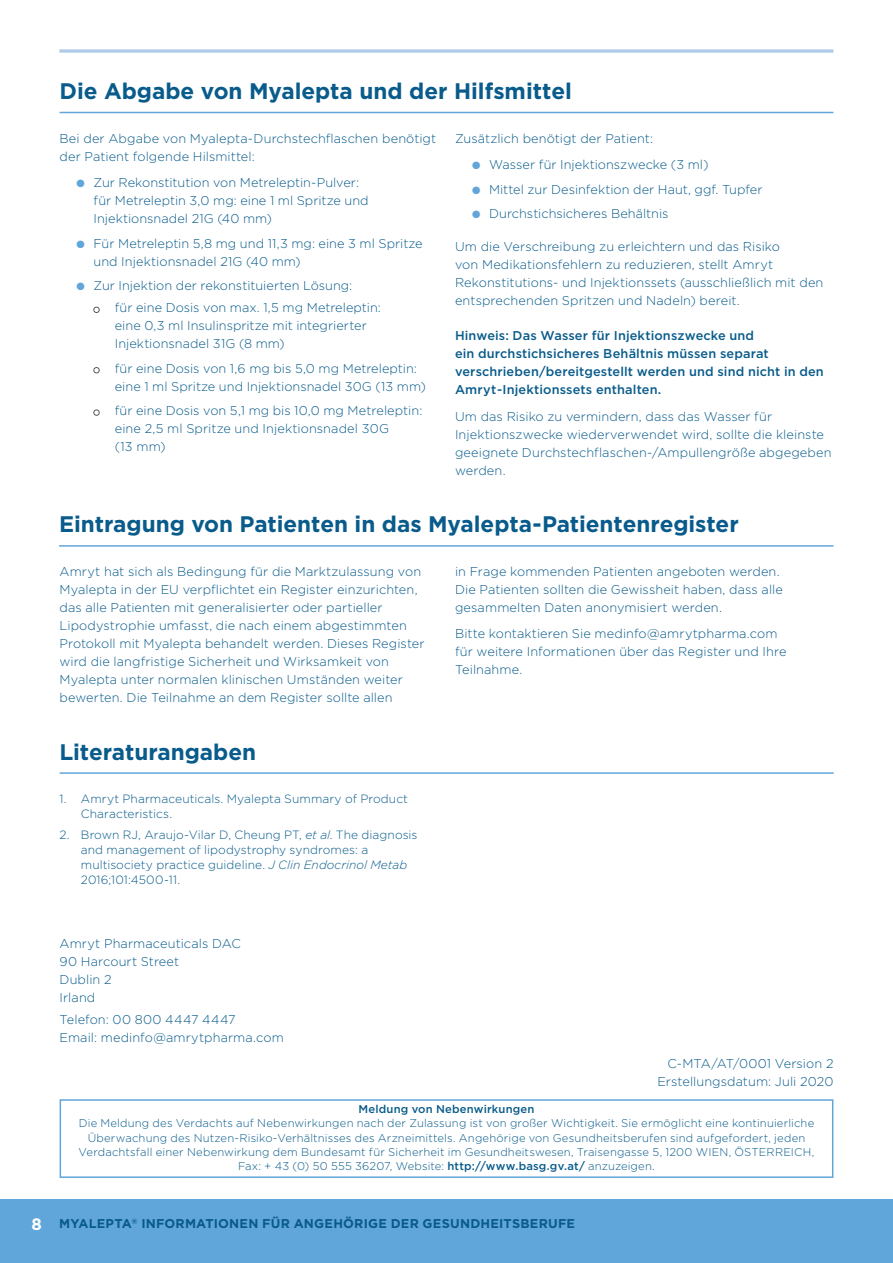
<style>
.page{position:relative;width:893px;height:1263px;background:#fff}
.page>*{position:absolute;margin:0;border:0;box-sizing:border-box;transform-origin:0 0}
.Heading{font:700 22.5px "Gotham";letter-spacing:-.005em;color:#085b8b}
.t1{font:700 16.5px "Gotham";color:#fff}
.Normal{font:300 12.75px/18px "Gotham";letter-spacing:.005em;color:#085b8b}
.Normal-2{font:500 12.75px/18px "Gotham";letter-spacing:.01em;color:#085b8b}
.t2{font:700 12.75px "Gotham";letter-spacing:.015em;color:#085b8b}
.t3{font:300 12px/15px "Gotham";letter-spacing:.005em;color:#085b8b}
.Normal-3{font:300 11.25px/14.2px "Gotham";letter-spacing:.015em;color:#085b8b;text-align:center}
.s1{color:#61a6da}
.s2{color:#57585a}
.s3{font-style:italic}
.s4{font-weight:500}
</style>
<div class="page">
<div style="left:0;top:1199px;width:893px;height:64px;background:#61a6da"></div>
<svg style="left:59px;top:49px;width:774px;height:4px;background:#bbd4ed"></svg>
<hr style="left:60px;top:772px;width:774px;height:2px;background:#61a6da">
<hr style="left:60px;top:112px;width:773px;height:1px;background:#61a6da">
<div style="left:60px;top:1099px;width:773px;height:79px;border:2px solid #61a6da"></div>
<hr style="left:59px;top:545px;width:774px;height:2px;background:#61a6da">
<p class="Heading" style="left:60px;top:78px;width:514px">Die Abgabe von Myalepta und der Hilfsmittel</p>
<p class="Normal" style="left:60px;top:129px;width:378px">Bei der Abgabe von Myalepta-Durchstechflaschen benötigt der Patient folgende Hilsmittel:</p>
<p class="Normal" style="left:94px;top:174px;width:277px;text-indent:-17px"><span class="s1">●</span> Zur Rekonstitution von Metreleptin-Pulver: für Metreleptin 3,0 mg: eine 1 ml Spritze und<br>Injektionsnadel 21G (40 mm)</p>
<p class="Normal" style="left:94px;top:234px;width:331px;text-indent:-17px"><span class="s1">●</span> Für Metreleptin 5,8 mg und 11,3 mg: eine 3 ml Spritze und Injektionsnadel 21G (40 mm)</p>
<p class="Normal" style="left:77px;top:276px;width:277px"><span class="s1">●</span> Zur Injektion der rekonstituierten Lösung:</p>
<p class="Normal" style="left:115px;top:299px;width:268px;text-indent:-21px"><span class="s2">●</span> für eine Dosis von max. 1,5 mg Metreleptin: eine 0,3 ml Insulinspritze mit integrierter<br>Injektionsnadel 31G (8 mm)</p>
<p class="Normal" style="left:115px;top:359px;width:313px;text-indent:-21px"><span class="s2">●</span> für eine Dosis von 1,6 mg bis 5,0 mg Metreleptin: eine 1 ml Spritze und Injektionsnadel 30G (13 mm)</p>
<p class="Normal" style="left:115px;top:401px;width:309px;text-indent:-21px"><span class="s2">●</span> für eine Dosis von 5,1 mg bis 10,0 mg Metreleptin: eine 2,5 ml Spritze und Injektionsnadel 30G<br>(13 mm)</p>
<p class="Normal" style="left:455px;top:129px;width:200px">Zusätzlich benötigt der Patient:</p>
<p class="Normal" style="left:472px;top:156px;width:238px"><span class="s1">●</span> Wasser für Injektionszwecke (3 ml)</p>
<p class="Normal" style="left:472px;top:180px;width:292px"><span class="s1">●</span> Mittel zur Desinfektion der Haut, ggf. Tupfer</p>
<p class="Normal" style="left:472px;top:204px;width:198px"><span class="s1">●</span> Durchstichsicheres Behältnis</p>
<p class="Normal" style="left:455px;top:237px;width:370px">Um die Verschreibung zu erleichtern und das Risiko<br>von Medikationsfehlern zu reduzieren, stellt Amryt Rekonstitutions- und Injektionssets (ausschließlich mit den entsprechenden Spritzen und Nadeln) bereit.</p>
<p class="Normal-2" style="left:455px;top:326px;width:370px">Hinweis: Das Wasser für Injektionszwecke und<br>ein durchstichsicheres Behältnis müssen separat verschrieben/bereitgestellt werden und sind nicht in den Amryt-Injektionssets enthalten.</p>
<p class="Normal" style="left:455px;top:407px;width:378px">Um das Risiko zu vermindern, dass das Wasser für Injektionszwecke wiederverwendet wird, sollte die kleinste geeignete Durchstechflaschen-/Ampullengröße abgegeben werden.</p>
<p class="Heading" style="left:59px;top:511px;width:681px">Eintragung von Patienten in das Myalepta-Patientenregister</p>
<p class="Normal" style="left:455px;top:562px;width:329px">in Frage kommenden Patienten angeboten werden.<br>Die Patienten sollten die Gewissheit haben, dass alle gesammelten Daten anonymisiert werden.</p>
<p class="Normal" style="left:455px;top:625px;width:333px">Bitte kontaktieren Sie medinfo@amrytpharma.com für weitere Informationen über das Register und Ihre<br>Teilnahme.</p>
<p class="Normal" style="left:60px;top:562px;width:367px">Amryt hat sich als Bedingung für die Marktzulassung von Myalepta in der EU verpflichtet ein Register einzurichten, das alle Patienten mit generalisierter oder partieller Lipodystrophie umfasst, die nach einem abgestimmten Protokoll mit Myalepta behandelt werden. Dieses Register wird die langfristige Sicherheit und Wirksamkeit von Myalepta unter normalen klinischen Umständen weiter bewerten. Die Teilnahme an dem Register sollte allen</p>
<p class="Heading" style="left:60px;top:738px;width:198px">Literaturangaben</p>
<p class="t3" style="left:81px;top:791px;width:329px;text-indent:-21px">1. Amryt Pharmaceuticals. Myalepta Summary of Product<br>Characteristics.</p>
<p class="t3" style="left:81px;top:827px;width:338px;text-indent:-21px">2. Brown RJ, Araujo-Vilar D, Cheung PT, <span class="s3">et al</span>. The diagnosis and management of lipodystrophy syndromes: a multisociety practice guideline. <span class="s3">J Clin Endocrinol Metab </span>2016;101:4500-11.</p>
<p class="t1" style="left:32px;top:1214px;width:12px">8</p>
<p class="Normal" style="left:60px;top:934px;width:183px">Amryt Pharmaceuticals DAC</p>
<p class="Normal" style="left:60px;top:952px;width:121px">90 Harcourt Street</p>
<p class="Normal" style="left:60px;top:970px;width:54px">Dublin 2</p>
<p class="Normal" style="left:60px;top:988px;width:37px">Irland</p>
<p class="Normal" style="left:60px;top:1010px;width:178px">Telefon: 00 800 4447 4447</p>
<p class="Normal" style="left:60px;top:1028px;width:226px">Email: medinfo@amrytpharma.com</p>
<p class="Normal" style="left:667px;top:1055px;width:168px">C-MTA/AT/0001 Version 2</p>
<p class="Normal" style="left:657px;top:1073px;width:178px">Erstellungsdatum: Juli 2020</p>
<p class="Normal-3" style="left:79px;top:1102px;width:737px"><span class="s4">Meldung von Nebenwirkungen<br></span>Die Meldung des Verdachts auf Nebenwirkungen nach der Zulassung ist von großer Wichtigkeit. Sie ermöglicht eine kontinuierliche Überwachung des Nutzen-Risiko-Verhältnisses des Arzneimittels. Angehörige von Gesundheitsberufen sind aufgefordert, jeden Verdachtsfall einer Nebenwirkung dem Bundesamt für Sicherheit im Gesundheitswesen, Traisengasse 5, 1200 WIEN, ÖSTERREICH, Fax: + 43 (0) 50 555 36207, Website: <span class="s4">http://www.basg.gv.at/</span> anzuzeigen.</p>
<p class="t2" style="left:59px;top:1216px;width:518px">MYALEPTA<sup>®</sup> INFORMATIONEN FÜR ANGEHÖRIGE DER GESUNDHEITSBERUFE</p>
</div>
